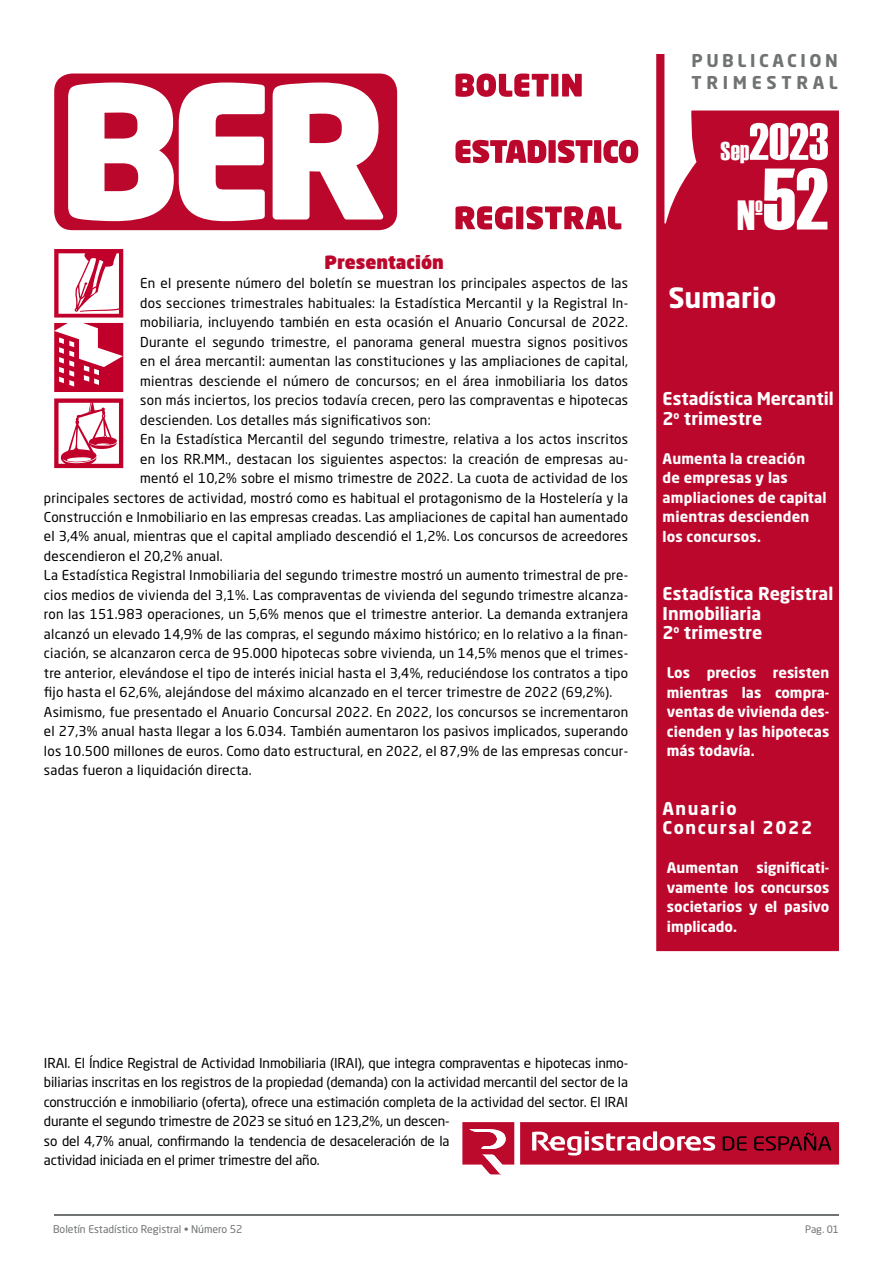
<style>
.page{position:relative;width:893px;height:1263px;background:#fff}
.page>*{position:absolute;margin:0;border:0;box-sizing:border-box;transform-origin:0 0}
.t1{font:52.35px "Haettenschweiler";color:#fff}
.t2{font:42.15px "Haettenschweiler";color:#fff}
.t3{font:700 27.6px "Neo Sans Std";color:#fff}
.t4{font:900 18px "Neo Sans Std";color:#bc072c}
.t5{font:700 17.4px/19.5px "Neo Sans Std";color:#fff}
.t6{font:700 17.4px/21.8px "Neo Sans Std";letter-spacing:.205em;color:#6f7371}
.t7{font:700 17.4px/19.5px "Neo Sans Std";letter-spacing:.09em;color:#fff}
.t8{font:700 14.55px/19.5px "Neo Sans Std";color:#fff;text-align:justify}
.t9{font:13.5px "Neo Sans Std";letter-spacing:.015em;color:#000}
.t10{font:13.5px/19.5px "Neo Sans Std";letter-spacing:-.01em;color:#000}
.t11{font:10.5px "Neo Sans Std";color:#6f7371}
.t12{font:10.2px "Neo Sans Std";color:#6f7371}
.s1{font-size:26.1px}
.s2{font-size:87.15px}
</style>
<div class="page">
<svg style="left:656px;top:54px;width:183px;height:897px;background:#c1193b"></svg>
<svg style="left:462px;top:1122px;width:52px;height:52px"></svg>
<div style="left:520px;top:1122px;width:319px;height:42px;background:#bc0a2d"></div>
<svg style="left:723px;top:1133px;width:108px;height:17px"></svg>
<svg style="left:532px;top:1131px;width:183px;height:24px"></svg>
<svg style="left:54px;top:249px;width:69px;height:143px"></svg>
<svg style="left:54px;top:398px;width:69px;height:70px"></svg>
<div style="left:54px;top:74px;width:343px;height:156px;background:#bc072c;border-radius:18px"></div>
<hr style="left:54px;top:1214px;width:785px;height:1px;background:#6f7371">
<svg style="left:455px;top:74px;width:127px;height:23px"></svg>
<svg style="left:455px;top:140px;width:183px;height:23px"></svg>
<svg style="left:455px;top:206px;width:166px;height:23px"></svg>
<svg style="left:68px;top:83px;width:315px;height:138px"></svg>
<h3 class="t4" style="left:324px;top:250px;width:121px">Presentación</h3>
<p class="t9" style="left:140px;top:275px;width:489px">En el presente número del boletín se muestran los principales aspectos de las</p>
<p class="t9" style="left:140px;top:294px;width:489px">dos secciones trimestrales habituales: la Estadística Mercantil y la Registral In-</p>
<p class="t9" style="left:140px;top:314px;width:489px">mobiliaria, incluyendo también en esta ocasión el Anuario Concursal de 2022.</p>
<p class="t9" style="left:140px;top:333px;width:489px">Durante el segundo trimestre, el panorama general muestra signos positivos</p>
<p class="t9" style="left:140px;top:353px;width:489px">en el área mercantil: aumentan las constituciones y las ampliaciones de capital,</p>
<p class="t9" style="left:140px;top:372px;width:489px">mientras desciende el número de concursos; en el área inmobiliaria los datos</p>
<p class="t9" style="left:140px;top:392px;width:489px">son más inciertos, los precios todavía crecen, pero las compraventas e hipotecas</p>
<p class="t9" style="left:140px;top:411px;width:292px">descienden. Los detalles más significativos son:</p>
<p class="t9" style="left:140px;top:431px;width:489px">En la Estadística Mercantil del segundo trimestre, relativa a los actos inscritos</p>
<p class="t9" style="left:140px;top:450px;width:489px">en los RR.MM., destacan los siguientes aspectos: la creación de empresas au-</p>
<p class="t9" style="left:140px;top:470px;width:489px">mentó el 10,2% sobre el mismo trimestre de 2022. La cuota de actividad de los</p>
<p class="t9" style="left:44px;top:489px;width:586px">principales sectores de actividad, mostró como es habitual el protagonismo de la Hostelería y la</p>
<p class="t9" style="left:44px;top:509px;width:586px">Construcción e Inmobiliario en las empresas creadas. Las ampliaciones de capital han aumentado</p>
<p class="t9" style="left:44px;top:528px;width:586px">el 3,4% anual, mientras que el capital ampliado descendió el 1,2%. Los concursos de acreedores</p>
<p class="t9" style="left:44px;top:548px;width:180px">descendieron el 20,2% anual.</p>
<p class="t9" style="left:44px;top:567px;width:586px">La Estadística Registral Inmobiliaria del segundo trimestre mostró un aumento trimestral de pre-</p>
<p class="t9" style="left:44px;top:587px;width:586px">cios medios de vivienda del 3,1%. Las compraventas de vivienda del segundo trimestre alcanza-</p>
<p class="t9" style="left:44px;top:606px;width:586px">ron las 151.983 operaciones, un 5,6% menos que el trimestre anterior. La demanda extranjera</p>
<p class="t9" style="left:44px;top:626px;width:586px">alcanzó un elevado 14,9% de las compras, el segundo máximo histórico; en lo relativo a la finan-</p>
<p class="t9" style="left:44px;top:645px;width:586px">ciación, se alcanzaron cerca de 95.000 hipotecas sobre vivienda, un 14,5% menos que el trimes-</p>
<p class="t9" style="left:44px;top:665px;width:586px">tre anterior, elevándose el tipo de interés inicial hasta el 3,4%, reduciéndose los contratos a tipo</p>
<p class="t9" style="left:44px;top:684px;width:570px">fijo hasta el 62,6%, alejándose del máximo alcanzado en el tercer trimestre de 2022 (69,2%).</p>
<p class="t9" style="left:44px;top:704px;width:586px">Asimismo, fue presentado el Anuario Concursal 2022. En 2022, los concursos se incrementaron</p>
<p class="t9" style="left:44px;top:723px;width:586px">el 27,3% anual hasta llegar a los 6.034. También aumentaron los pasivos implicados, superando</p>
<p class="t9" style="left:44px;top:743px;width:586px">los 10.500 millones de euros. Como dato estructural, en 2022, el 87,9% de las empresas concur-</p>
<p class="t9" style="left:44px;top:762px;width:209px">sadas fueron a liquidación directa.</p>
<p class="t6" style="left:691px;top:50px;width:148px">PUBLICACION<br>TRIMESTRAL</p>
<h1 class="t1" style="left:721px;top:106px;width:109px"><span class="s1">Sep</span>2023</h1>
<h2 class="t2" style="left:737px;top:186px;width:93px">Nº<span class="s2">52</span></h2>
<h3 class="t3" style="left:668px;top:280px;width:109px">Sumario</h3>
<p class="t5" style="left:663px;top:388px;width:173px">Estadística Mercantil<br>2<sup>o</sup> trimestre</p>
<p class="t8" style="left:663px;top:448px;width:166px;text-align:left">Aumenta la creación<br>de empresas y las ampliaciones de capital mientras descienden los concursos.</p>
<p class="t5" style="left:663px;top:583px;width:172px">Estadística Registral<br>Inmobiliaria<br>2<sup>o</sup> trimestre</p>
<p class="t8" style="left:667px;top:662px;width:164px">Los precios resisten mientras las compra&shy;ventas de vivienda des&shy;cienden y las hipotecas más todavía.</p>
<p class="t7" style="left:662px;top:798px;width:151px">Anuario<br>Concursal 2022</p>
<p class="t8" style="left:667px;top:857px;width:164px">Aumentan significati&shy;vamente los concursos societarios y el pasivo implicado.</p>
<p class="t10" style="left:44px;top:1053px;width:586px">IRAI. El Índice Registral de Actividad Inmobiliaria (IRAI), que integra compraventas e hipotecas inmo&shy;biliarias inscritas en los registros de la propiedad (demanda) con la actividad mercantil del sector de la construcción e inmobiliario (oferta), ofrece una estimación completa de la actividad del sector. El IRAI durante el segundo trimestre de 2023 se situó en 123,2%, un descen-<br>so del 4,7% anual, confirmando la tendencia de desaceleración de la<br>actividad iniciada en el primer trimestre del año.</p>
<p class="t11" style="left:53px;top:1223px;width:191px">Boletín Estadístico Registral • Número 52</p>
<p class="t12" style="left:805px;top:1222px;width:35px">Pag. 01</p>
</div>
